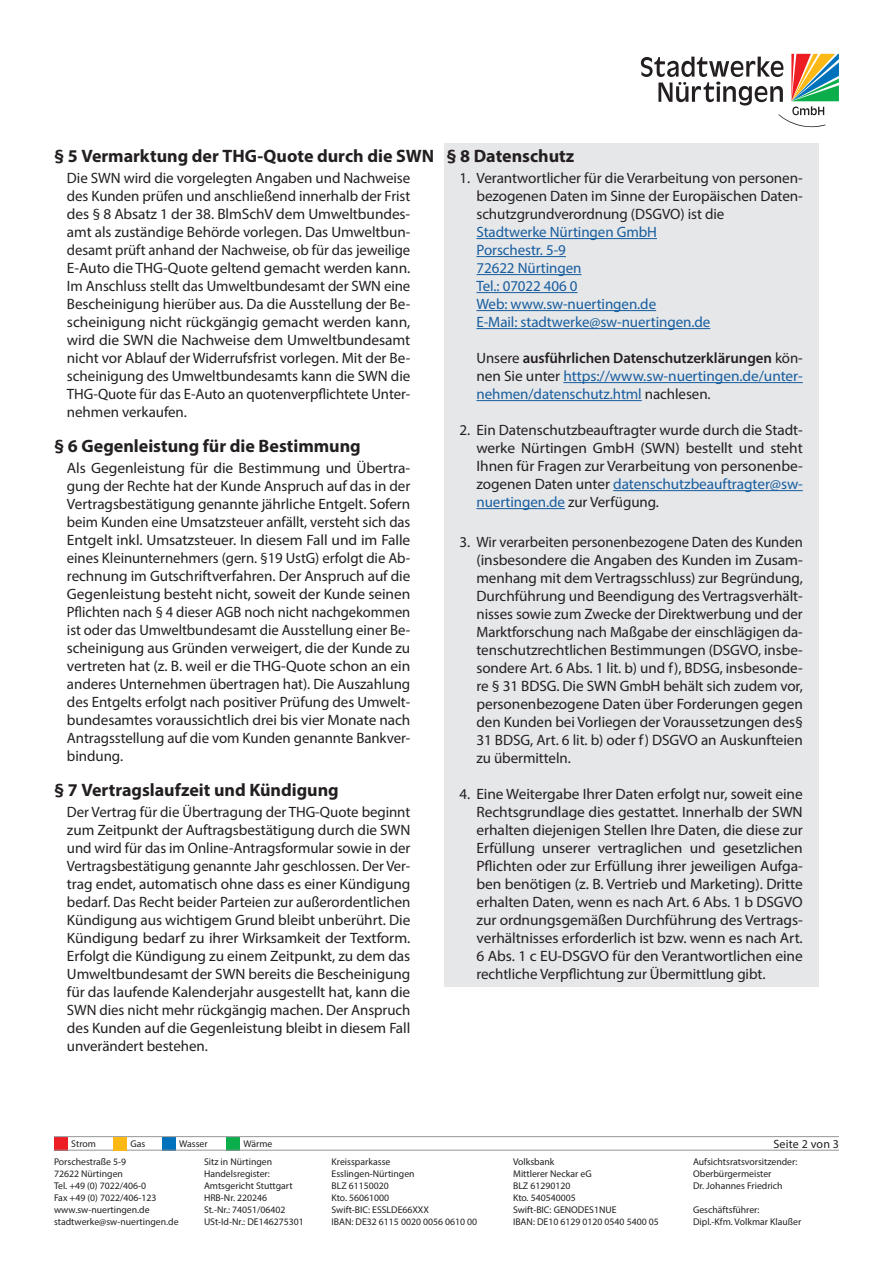
<style>
.page{position:relative;width:893px;height:1263px;background:#fff}
.page>*{position:absolute;margin:0;border:0;box-sizing:border-box;transform-origin:0 0}
.Doc_H2_Myriad_Pro_12{font:700 18px "Myriad Pro";color:#231f20}
.Doc_Text_Myriad_Pro{font:15px/18px "Myriad Pro";letter-spacing:-.005em;color:#231f20;text-align:justify}
.Doc_Text_mit_Einzug{font:15px/18px "Myriad Pro";letter-spacing:-.005em;color:#175d9e;text-align:justify}
.t1{font:12px "Myriad Pro";letter-spacing:.02em;color:#231f20}
.t2{font:9.75px "Myriad Pro";color:#231f20}
.s1{color:#231f20}
.s2{font-weight:600;color:#231f20}
.s3{color:#175d9e}
</style>
<div class="page">
<svg style="left:641px;top:54px;width:198px;height:73px"></svg>
<div style="left:162px;top:1137px;width:13px;height:13px;background:#0072bc"></div>
<div style="left:226px;top:1137px;width:13px;height:13px;background:#0cae4c"></div>
<div style="left:54px;top:1137px;width:13px;height:13px;background:#ee1d23"></div>
<hr style="left:54px;top:1136px;width:785px;height:1px;background:#939598">
<hr style="left:54px;top:1150px;width:785px;height:1px;background:#939598">
<div style="left:113px;top:1137px;width:13px;height:13px;background:#fcb814"></div>
<div style="left:444px;top:144px;width:374px;height:842px;background:#e6e7e9"></div>
<hr style="left:476px;top:238px;width:181px;height:1px;background:#175d9e">
<hr style="left:476px;top:256px;width:90px;height:1px;background:#175d9e">
<hr style="left:476px;top:274px;width:105px;height:1px;background:#175d9e">
<hr style="left:476px;top:292px;width:102px;height:1px;background:#175d9e">
<hr style="left:476px;top:310px;width:180px;height:1px;background:#175d9e">
<hr style="left:476px;top:328px;width:234px;height:1px;background:#175d9e">
<hr style="left:563px;top:382px;width:240px;height:1px;background:#175d9e">
<hr style="left:476px;top:400px;width:166px;height:1px;background:#175d9e">
<hr style="left:613px;top:490px;width:190px;height:1px;background:#175d9e">
<hr style="left:476px;top:508px;width:89px;height:1px;background:#175d9e">
<p class="Doc_H2_Myriad_Pro_12" style="left:54px;top:144px;width:382px">§ 5 Vermarktung der THG-Quote durch die SWN</p>
<p class="Doc_Text_Myriad_Pro" style="left:67px;top:169px;width:345px">Die SWN wird die vorgelegten Angaben und Nachweise des Kunden prüfen und anschließend innerhalb der Frist des § 8 Absatz 1 der 38. BlmSchV dem Umweltbundes&shy;amt als zuständige Behörde vorlegen. Das Umweltbun&shy;desamt prüft anhand der Nachweise, ob für das jeweilige E-Auto die THG-Quote geltend gemacht werden kann.<br>Im Anschluss stellt das Umweltbundesamt der SWN eine</p>
<p class="Doc_Text_Myriad_Pro" style="left:67px;top:295px;width:345px">Bescheinigung hierüber aus. Da die Ausstellung der Be&shy;scheinigung nicht rückgängig gemacht werden kann, wird die SWN die Nachweise dem Umweltbundesamt nicht vor Ablauf der Widerrufsfrist vorlegen. Mit der Be&shy;scheinigung des Umweltbundesamts kann die SWN die THG-Quote für das E-Auto an quotenverpflichtete Unter&shy;nehmen verkaufen.</p>
<p class="Doc_H2_Myriad_Pro_12" style="left:54px;top:434px;width:308px">§ 6 Gegenleistung für die Bestimmung</p>
<p class="Doc_Text_Myriad_Pro" style="left:67px;top:458px;width:345px">Als Gegenleistung für die Bestimmung und Übertra&shy;gung der Rechte hat der Kunde Anspruch auf das in der Vertragsbestätigung genannte jährliche Entgelt. Sofern beim Kunden eine Umsatzsteuer anfällt, versteht sich das</p>
<p class="Doc_Text_Myriad_Pro" style="left:67px;top:530px;width:345px">Entgelt inkl. Umsatzsteuer. In diesem Fall und im Falle eines Kleinunternehmers (gern. §19 UstG) erfolgt die Ab&shy;rechnung im Gutschriftverfahren. Der Anspruch auf die Gegenleistung besteht nicht, soweit der Kunde seinen Pflichten nach § 4 dieser AGB noch nicht nachgekommen ist oder das Umweltbundesamt die Ausstellung einer Be&shy;scheinigung aus Gründen verweigert, die der Kunde zu vertreten hat (z. B. weil er die THG-Quote schon an ein anderes Unternehmen übertragen hat). Die Auszahlung des Entgelts erfolgt nach positiver Prüfung des Umwelt&shy;bundesamtes voraussichtlich drei bis vier Monate nach Antragsstellung auf die vom Kunden genannte Bankver&shy;bindung.</p>
<p class="Doc_H2_Myriad_Pro_12" style="left:54px;top:778px;width:286px">§ 7 Vertragslaufzeit und Kündigung</p>
<p class="Doc_Text_Myriad_Pro" style="left:67px;top:802px;width:345px">Der Vertrag für die Übertragung der THG-Quote beginnt zum Zeitpunkt der Auftragsbestätigung durch die SWN und wird für das im Online-Antragsformular sowie in der Vertragsbestätigung genannte Jahr geschlossen. Der Ver&shy;trag endet, automatisch ohne dass es einer Kündigung bedarf. Das Recht beider Parteien zur außerordentlichen Kündigung aus wichtigem Grund bleibt unberührt. Die Kündigung bedarf zu ihrer Wirksamkeit der Textform.<br>Erfolgt die Kündigung zu einem Zeitpunkt, zu dem das Umweltbundesamt der SWN bereits die Bescheinigung für das laufende Kalenderjahr ausgestellt hat, kann die SWN dies nicht mehr rückgängig machen. Der Anspruch des Kunden auf die Gegenleistung bleibt in diesem Fall unverändert bestehen.</p>
<p class="Doc_H2_Myriad_Pro_12" style="left:446px;top:144px;width:129px">§ 8 Datenschutz</p>
<p class="Doc_Text_Myriad_Pro" style="left:476px;top:169px;width:328px;text-indent:-17px">1. Verantwortlicher für die Verarbeitung von personen&shy;bezogenen Daten im Sinne der Europäischen Daten&shy;schutzgrundverordnung (DSGVO) ist die</p>
<p class="Doc_Text_mit_Einzug" style="left:476px;top:223px;width:182px">Stadtwerke Nürtingen GmbH</p>
<p class="Doc_Text_mit_Einzug" style="left:476px;top:241px;width:91px">Porschestr. 5-9</p>
<p class="Doc_Text_mit_Einzug" style="left:476px;top:259px;width:107px">72622 Nürtingen</p>
<p class="Doc_Text_mit_Einzug" style="left:476px;top:277px;width:103px">Tel.: 07022 406 0</p>
<p class="Doc_Text_mit_Einzug" style="left:476px;top:295px;width:181px">Web: www.sw-nuertingen.de</p>
<p class="Doc_Text_mit_Einzug" style="left:476px;top:313px;width:235px">E-Mail: stadtwerke@sw-nuertingen.de</p>
<p class="Doc_Text_mit_Einzug" style="left:476px;top:349px;width:328px"><span class="s1">Unsere</span> <span class="s2">ausführlichen Datenschutzerklärungen</span> <span class="s1">kön&shy;nen Sie unter</span> https://www.sw-nuertingen.de/unter&shy;nehmen/datenschutz.html <span class="s1">nachlesen.</span></p>
<p class="Doc_Text_Myriad_Pro" style="left:476px;top:421px;width:328px;text-indent:-17px">2. Ein Datenschutzbeauftragter wurde durch die Stadt&shy;werke Nürtingen GmbH (SWN) bestellt und steht Ihnen für Fragen zur Verarbeitung von personenbe&shy;zogenen Daten unter <span class="s3">datenschutzbeauftragter@sw&shy;nuertingen.de</span> zur Verfügung.</p>
<p class="Doc_Text_Myriad_Pro" style="left:476px;top:532px;width:328px;text-indent:-17px">3. Wir verarbeiten personenbezogene Daten des Kunden (insbesondere die Angaben des Kunden im Zusam&shy;menhang mit dem Vertragsschluss) zur Begründung, Durchführung und Beendigung des Vertragsverhält&shy;nisses sowie zum Zwecke der Direktwerbung und der Marktforschung nach Maßgabe der einschlägigen da&shy;tenschutzrechtlichen Bestimmungen (DSGVO, insbe&shy;sondere Art. 6 Abs. 1 lit. b) und f), BDSG, insbesonde&shy;re § 31 BDSG. Die SWN GmbH behält sich zudem vor, personenbezogene Daten über Forderungen gegen den Kunden bei Vorliegen der Voraussetzungen des§ 31 BDSG, Art. 6 lit. b) oder f) DSGVO an Auskunfteien zu übermitteln.</p>
<p class="Doc_Text_Myriad_Pro" style="left:476px;top:784px;width:328px;text-indent:-17px">4. Eine Weitergabe Ihrer Daten erfolgt nur, soweit eine Rechtsgrundlage dies gestattet. Innerhalb der SWN erhalten diejenigen Stellen Ihre Daten, die diese zur Erfüllung unserer vertraglichen und gesetzlichen Pflichten oder zur Erfüllung ihrer jeweiligen Aufga&shy;ben benötigen (z. B. Vertrieb und Marketing). Dritte erhalten Daten, wenn es nach Art. 6 Abs. 1 b DSGVO zur ordnungsgemäßen Durchführung des Vertrags&shy;verhältnisses erforderlich ist bzw. wenn es nach Art.<br>6 Abs. 1 c EU-DSGVO für den Verantwortlichen eine rechtliche Verpflichtung zur Übermittlung gibt.</p>
<p class="t2" style="left:130px;top:1138px;width:16px">Gas</p>
<p class="t1" style="left:773px;top:1136px;width:67px">Seite 2 von 3</p>
<p class="t2" style="left:71px;top:1138px;width:26px">Strom</p>
<p class="t2" style="left:179px;top:1138px;width:30px">Wasser</p>
<p class="t2" style="left:244px;top:1138px;width:30px">Wärme</p>
<p class="t2" style="left:54px;top:1156px;width:74px">Porschestraße 5-9</p>
<p class="t2" style="left:204px;top:1156px;width:70px">Sitz in Nürtingen</p>
<p class="t2" style="left:332px;top:1156px;width:60px">Kreissparkasse</p>
<p class="t2" style="left:513px;top:1156px;width:43px">Volksbank</p>
<p class="t2" style="left:693px;top:1156px;width:106px">Aufsichtsratsvorsitzender:</p>
<p class="t2" style="left:54px;top:1168px;width:70px">72622 Nürtingen</p>
<p class="t2" style="left:204px;top:1168px;width:67px">Handelsregister:</p>
<p class="t2" style="left:332px;top:1168px;width:85px">Esslingen-Nürtingen</p>
<p class="t2" style="left:513px;top:1168px;width:80px">Mittlerer Neckar eG</p>
<p class="t2" style="left:693px;top:1168px;width:80px">Oberbürgermeister</p>
<p class="t2" style="left:54px;top:1180px;width:94px">Tel. +49 (0) 7022/406-0</p>
<p class="t2" style="left:204px;top:1180px;width:90px">Amtsgericht Stuttgart</p>
<p class="t2" style="left:332px;top:1180px;width:59px">BLZ 61150020</p>
<p class="t2" style="left:513px;top:1180px;width:59px">BLZ 61290120</p>
<p class="t2" style="left:693px;top:1180px;width:91px">Dr. Johannes Friedrich</p>
<p class="t2" style="left:54px;top:1192px;width:104px">Fax +49 (0) 7022/406-123</p>
<p class="t2" style="left:204px;top:1192px;width:65px">HRB-Nr. 220246</p>
<p class="t2" style="left:332px;top:1192px;width:59px">Kto. 56061000</p>
<p class="t2" style="left:513px;top:1192px;width:64px">Kto. 540540005</p>
<p class="t2" style="left:54px;top:1204px;width:97px">www.sw-nuertingen.de</p>
<p class="t2" style="left:204px;top:1204px;width:83px">St.-Nr.: 74051/06402</p>
<p class="t2" style="left:332px;top:1204px;width:99px">Swift-BIC: ESSLDE66XXX</p>
<p class="t2" style="left:513px;top:1204px;width:105px">Swift-BIC: GENODES1NUE</p>
<p class="t2" style="left:693px;top:1204px;width:68px">Geschäftsführer:</p>
<p class="t2" style="left:54px;top:1216px;width:126px">stadtwerke@sw-nuertingen.de</p>
<p class="t2" style="left:204px;top:1216px;width:101px">USt-Id-Nr.: DE146275301</p>
<p class="t2" style="left:332px;top:1216px;width:147px">IBAN: DE32 6115 0020 0056 0610 00</p>
<p class="t2" style="left:513px;top:1216px;width:147px">IBAN: DE10 6129 0120 0540 5400 05</p>
<p class="t2" style="left:693px;top:1216px;width:110px">Dipl.-Kfm. Volkmar Klaußer</p>
</div>
